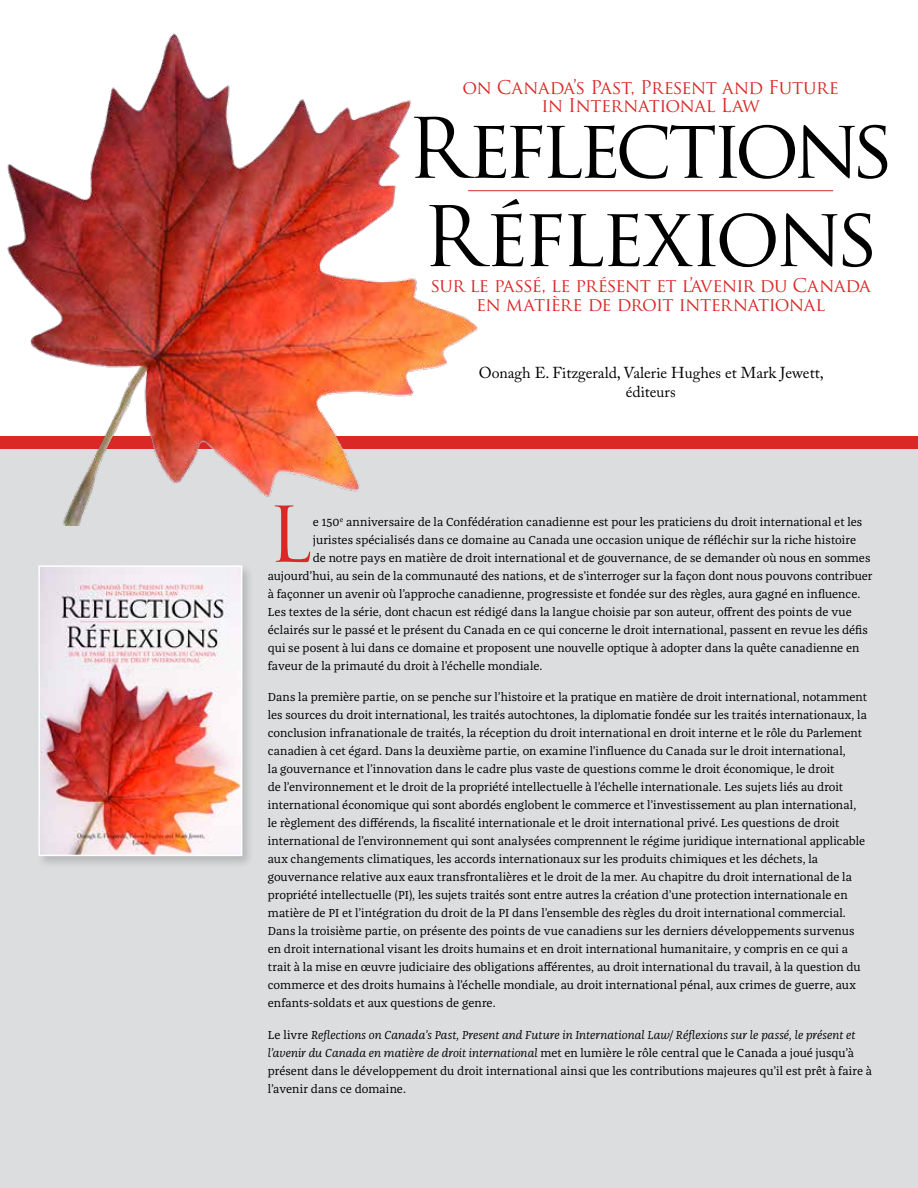
<style>
.page{position:relative;width:918px;height:1188px;background:#fff}
.page>*{position:absolute;margin:0;border:0;box-sizing:border-box;transform-origin:0 0}
.t1{font:81px/88.3px "Trajan Pro";letter-spacing:-.07em;color:#000}
.t2{font:74.7px "Trajan Pro";color:#da2827}
.t3{font:18.45px/18.5px "Trajan Pro";letter-spacing:-.035em;color:#da2827;text-align:center}
.t4{font:15.75px/18.9px "Adobe Caslon Pro";color:#000;text-align:center}
.t5{font:12px/18px "Franziska Pro";color:#000}
.s1{font-style:italic}
</style>
<div class="page">
<div style="left:0;top:449px;width:918px;height:739px;background:#dcddde"></div>
<div style="left:0;top:436px;width:918px;height:13px;background:#da2827"></div>
<img style="left:7px;top:33px;width:479px;height:493px">
<hr style="left:468px;top:190px;width:365px;height:1px;background:#da2827">
<div style="left:35px;top:562px;width:220px;height:306px;background:#000;opacity:.17"></div>
<img style="left:41px;top:568px;width:198px;height:285px">
<div style="left:38px;top:565px;width:204px;height:291px;border:2px solid #fff"></div>
<h3 class="t3" style="left:462px;top:78px;width:378px">on Canada’s Past, Present and Future in International Law</h3>
<h1 class="t1" style="left:407px;top:103px;width:490px">Reflections<br>Réflexions</h1>
<h3 class="t3" style="left:431px;top:276px;width:441px">sur le passé, le présent et l’avenir du Canada en matière de droit international</h3>
<h3 class="t4" style="left:479px;top:363px;width:346px">Oonagh E. Fitzgerald, Valerie Hughes et Mark Jewett, éditeurs</h3>
<h2 class="t2" style="left:268px;top:487px;width:46px">L</h2>
<p class="t5" style="left:313px;top:513px;width:551px">e 150<sup>e</sup> anniversaire de la Confédération canadienne est pour les praticiens du droit international et les</p>
<p class="t5" style="left:313px;top:531px;width:545px">juristes spécialisés dans ce domaine au Canada une occasion unique de réfléchir sur la riche histoire</p>
<p class="t5" style="left:313px;top:549px;width:559px">de notre pays en matière de droit international et de gouvernance, de se demander où nous en sommes</p>
<p class="t5" style="left:268px;top:567px;width:606px">aujourd’hui, au sein de la communauté des nations, et de s’interroger sur la façon dont nous pouvons contribuer</p>
<p class="t5" style="left:268px;top:585px;width:594px">à façonner un avenir où l’approche canadienne, progressiste et fondée sur des règles, aura gagné en influence.</p>
<p class="t5" style="left:268px;top:603px;width:585px">Les textes de la série, dont chacun est rédigé dans la langue choisie par son auteur, offrent des points de vue</p>
<p class="t5" style="left:268px;top:621px;width:602px">éclairés sur le passé et le présent du Canada en ce qui concerne le droit international, passent en revue les défis</p>
<p class="t5" style="left:268px;top:639px;width:593px">qui se posent à lui dans ce domaine et proposent une nouvelle optique à adopter dans la quête canadienne en</p>
<p class="t5" style="left:268px;top:657px;width:276px">faveur de la primauté du droit à l’échelle mondiale.</p>
<p class="t5" style="left:268px;top:688px;width:601px">Dans la première partie, on se penche sur l’histoire et la pratique en matière de droit international, notamment les sources du droit international, les traités autochtones, la diplomatie fondée sur les traités internationaux, la conclusion infranationale de traités, la réception du droit international en droit interne et le rôle du Parlement canadien à cet égard. Dans la deuxième partie, on examine l’influence du Canada sur le droit international,<br>la gouvernance et l’innovation dans le cadre plus vaste de questions comme le droit économique, le droit<br>de l’environnement et le droit de la propriété intellectuelle à l’échelle internationale. Les sujets liés au droit international économique qui sont abordés englobent le commerce et l’investissement au plan international, le règlement des différends, la fiscalité internationale et le droit international privé. Les questions de droit international de l’environnement qui sont analysées comprennent le régime juridique international applicable aux changements climatiques, les accords internationaux sur les produits chimiques et les déchets, la gouvernance relative aux eaux transfrontalières et le droit de la mer. Au chapitre du droit international de la propriété intellectuelle (PI), les sujets traités sont entre autres la création d’une protection internationale en matière de PI et l’intégration du droit de la PI dans l’ensemble des règles du droit international commercial.<br>Dans la troisième partie, on présente des points de vue canadiens sur les derniers développements survenus en droit international visant les droits humains et en droit international humanitaire, y compris en ce qui a trait à la mise en œuvre judiciaire des obligations afférentes, au droit international du travail, à la question du commerce et des droits humains à l’échelle mondiale, au droit international pénal, aux crimes de guerre, aux enfants-soldats et aux questions de genre.</p>
<p class="t5" style="left:268px;top:1026px;width:606px">Le livre <span class="s1">Reflections on Canada’s Past, Present and Future in International Law/ Réflexions sur le passé, le présent et l’avenir du Canada en matière de droit international</span> met en lumière le rôle central que le Canada a joué jusqu’à présent dans le développement du droit international ainsi que les contributions majeures qu’il est prêt à faire à l’avenir dans ce domaine.</p>
</div>
